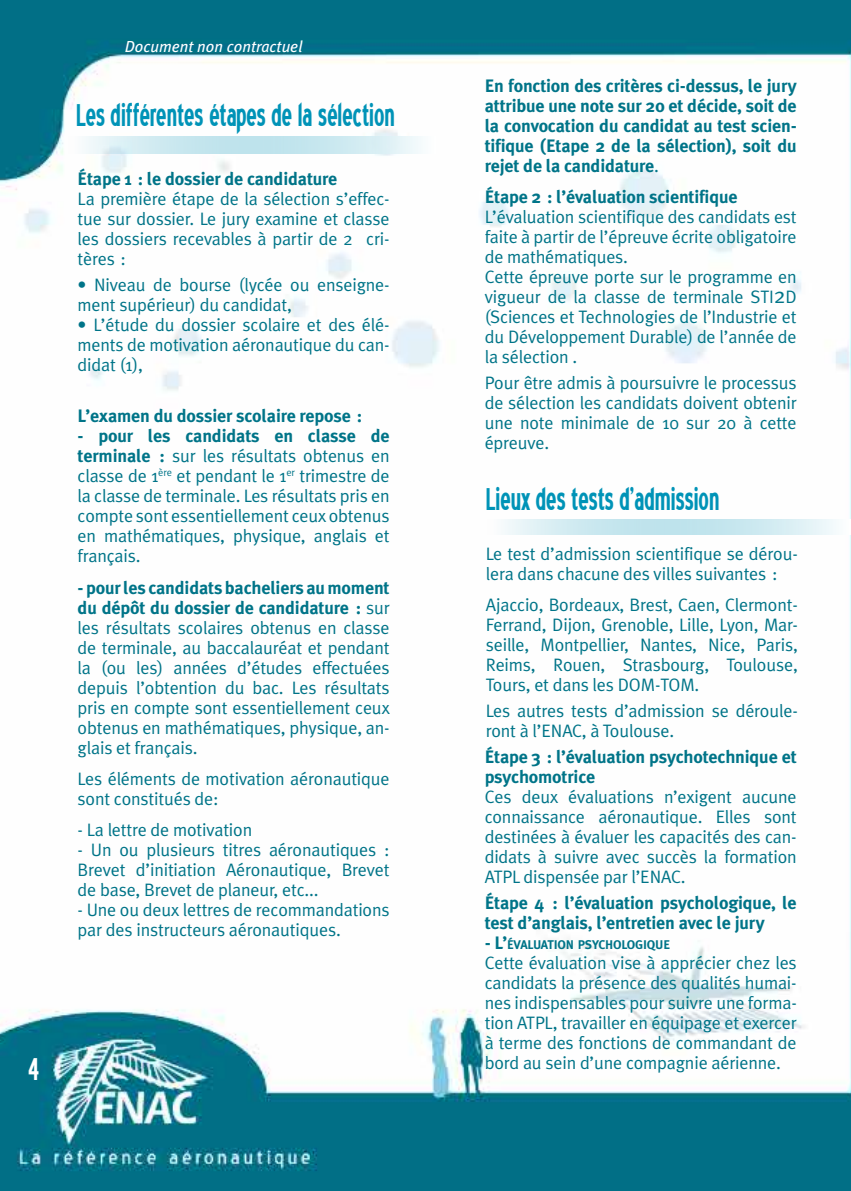
<style>
.page{position:relative;width:851px;height:1191px;background:#fff}
.page>*{position:absolute;margin:0;border:0;box-sizing:border-box;transform-origin:0 0}
.t1{font:40px "Blue Highway Condensed";color:#0093b7}
.t2{font:40px "Blue Highway Condensed";color:#fff}
.t3{font:18px/20px "Meta Plus Normal";letter-spacing:-.01em;color:#007488;text-align:justify}
.t4{font:700 18px/20px "Meta Plus";letter-spacing:-.01em;color:#007488}
.t5{font:italic 16px "Meta Plus";color:#fff}
.t6{font:700 12.6px "Meta Plus";letter-spacing:-.015em;color:#007488}
.s1{font-family:"Meta Plus";font-weight:700}
.s2{font-family:"Meta Plus Normal";font-weight:400}
.s3{font-size:22px}
.s4{font-size:18px}
</style>
<div class="page">
<img style="left:0;top:0;width:850px;height:1191px">
<svg style="left:68px;top:137px;width:368px;height:17px"></svg>
<hr style="left:846px;top:933px;width:4px;height:17px;background:#fcfbfd">
<svg style="left:487px;top:520px;width:363px;height:14px"></svg>
<p class="t5" style="left:125px;top:37px;width:179px">Document non contractuel</p>
<h1 class="t1" style="left:76px;top:98px;width:320px">Les différentes étapes de la sélection</h1>
<p class="t4" style="left:78px;top:169px;width:261px">Étape 1 : le dossier de candidature</p>
<p class="t3" style="left:78px;top:189px;width:313px">La première étape de la sélection s’effec&shy;tue sur dossier. Le jury examine et classe les dossiers recevables à partir de 2 cri&shy;tères :</p>
<p class="t3" style="left:78px;top:274px;width:313px">• Niveau de bourse (lycée ou enseigne&shy;ment supérieur) du candidat,</p>
<p class="t3" style="left:78px;top:314px;width:313px">• L’étude du dossier scolaire et des élé&shy;ments de motivation aéronautique du can&shy;didat (1),</p>
<p class="t4" style="left:78px;top:406px;width:286px">L’examen du dossier scolaire repose :</p>
<p class="t4" style="left:78px;top:426px;width:313px">- pour les candidats en classe de</p>
<p class="t3" style="left:78px;top:446px;width:313px"><span class="s1">terminale :</span> sur les résultats obtenus en classe de 1<sup>ère</sup> et pendant le 1<sup>er</sup> trimestre de la classe de terminale. Les résultats pris en compte sont essentiellement ceux obtenus en mathématiques, physique, anglais et français.</p>
<p class="t4" style="left:78px;top:577px;width:313px">- pour les candidats bacheliers au moment du dépôt du dossier de candidature : <span class="s2">sur</span></p>
<p class="t3" style="left:78px;top:617px;width:313px">les résultats scolaires obtenus en classe de terminale, au baccalauréat et pendant la (ou les) années d’études effectuées depuis l’obtention du bac. Les résultats pris en compte sont essentiellement ceux obtenus en mathématiques, physique, an&shy;glais et français.</p>
<p class="t3" style="left:78px;top:768px;width:313px">Les éléments de motivation aéronautique sont constitués de:</p>
<p class="t3" style="left:78px;top:820px;width:176px">- La lettre de motivation</p>
<p class="t3" style="left:78px;top:840px;width:313px">- Un ou plusieurs titres aéronautiques :<br>Brevet d’initiation Aéronautique, Brevet de base, Brevet de planeur, etc...</p>
<p class="t3" style="left:78px;top:900px;width:313px">- Une ou deux lettres de recommandations par des instructeurs aéronautiques.</p>
<h1 class="t2" style="left:28px;top:1052px;width:12px">4</h1>
<p class="t4" style="left:484px;top:76px;width:313px;text-align:justify">En fonction des critères ci-dessus, le jury attribue une note sur 20 et décide, soit de la convocation du candidat au test scien&shy;tifique (Etape 2 de la sélection), soit du rejet de la candidature<span class="s2">.</span></p>
<p class="t4" style="left:484px;top:187px;width:254px">Étape 2 : l’évaluation scientifique</p>
<p class="t3" style="left:484px;top:207px;width:313px;text-align:left">L’évaluation scientifique des candidats est faite à partir de l’épreuve écrite obligatoire de mathématiques.<br>Cette épreuve porte sur le programme en vigueur de la classe de terminale STI<span class="s3">2</span>D (Sciences et Technologies de l’Industrie et du Développement Durable) de l’année de la sélection .</p>
<p class="t3" style="left:484px;top:372px;width:313px">Pour être admis à poursuivre le processus de sélection les candidats doivent obtenir une note minimale de 10 sur 20 à cette épreuve.</p>
<h1 class="t1" style="left:485px;top:481px;width:235px">Lieux des tests d’admission</h1>
<p class="t3" style="left:485px;top:543px;width:313px">Le test d’admission scientifique se dérou&shy;lera dans chacune des villes suivantes :</p>
<p class="t3" style="left:485px;top:594px;width:313px">Ajaccio, Bordeaux, Brest, Caen, Clermont-Ferrand, Dijon, Grenoble, Lille, Lyon, Mar&shy;seille, Montpellier, Nantes, Nice, Paris, Reims, Rouen, Strasbourg, Toulouse, Tours, et dans les DOM-TOM.</p>
<p class="t3" style="left:485px;top:700px;width:313px">Les autres tests d’admission se déroule&shy;ront à l’ENAC, à Toulouse.</p>
<p class="t4" style="left:484px;top:747px;width:313px">Étape 3 : l’évaluation psychotechnique et psychomotrice</p>
<p class="t3" style="left:484px;top:786px;width:313px">Ces deux évaluations n’exigent aucune connaissance aéronautique. Elles sont destinées à évaluer les capacités des can&shy;didats à suivre avec succès la formation ATPL dispensée par l’ENAC.</p>
<p class="t4" style="left:484px;top:892px;width:313px">Étape 4 : l’évaluation psychologique, le test d’anglais, l’entretien avec le jury</p>
<p class="t6" style="left:484px;top:937px;width:187px"><span class="s4">- L’</span>ÉVALUATION PSYCHOLOGIQUE</p>
<p class="t3" style="left:484px;top:952px;width:313px">Cette évaluation vise à apprécier chez les candidats la présence des qualités humai&shy;nes indispensables pour suivre une forma&shy;tion ATPL, travailler en équipage et exercer à terme des fonctions de commandant de bord au sein d’une compagnie aérienne.</p>
</div>
